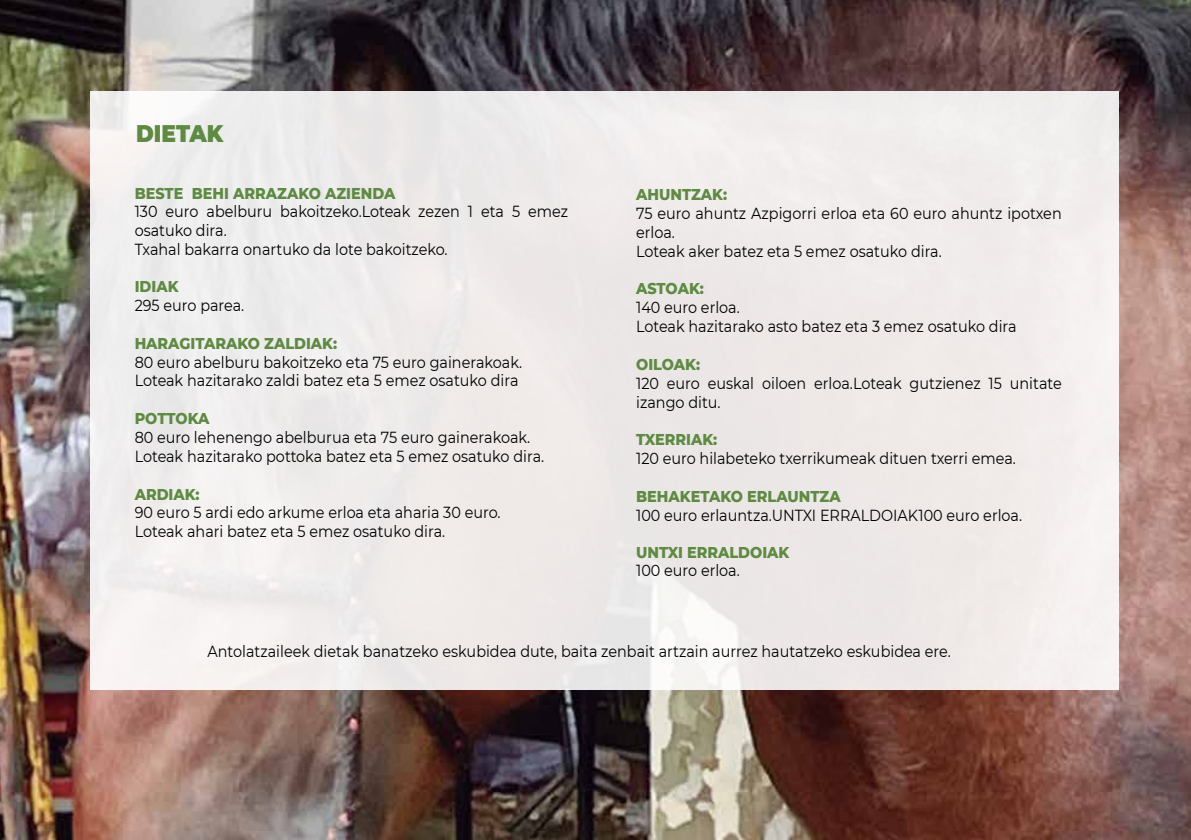
<style>
.page{position:relative;width:1191px;height:840px;background:#fff}
.page>*{position:absolute;margin:0;border:0;box-sizing:border-box;transform-origin:0 0}
.t1{font:900 24px "Montserrat";color:#5e8a42;scale:.9 1}
.t2{font:16px/18.8px "Montserrat";color:#000;scale:.9 1}
.t3{font:800 16px "Montserrat";color:#5e8a42;scale:.9 1}
</style>
<div class="page">
<img style="left:0;top:0;width:1191px;height:839px">
<div style="left:91px;top:91px;width:1028px;height:598px;background:#efebea"></div>
<h1 class="t1" style="left:136px;top:116px;width:98px">DIETAK</h1>
<p class="t3" style="left:135px;top:181px;width:291px">BESTE BEHI ARRAZAKO AZIENDA</p>
<p class="t2" style="left:135px;top:202px;width:483px">130 euro abelburu bakoitzeko.Loteak zezen 1 eta 5 emez osatuko dira.<br>Txahal bakarra onartuko da lote bakoitzeko.</p>
<p class="t3" style="left:135px;top:274px;width:50px">IDIAK</p>
<p class="t2" style="left:135px;top:295px;width:123px">295 euro parea.</p>
<p class="t3" style="left:135px;top:331px;width:226px">HARAGITARAKO ZALDIAK:</p>
<p class="t2" style="left:135px;top:351px;width:432px">80 euro abelburu bakoitzeko eta 75 euro gainerakoak.<br>Loteak hazitarako zaldi batez eta 5 emez osatuko dira</p>
<p class="t3" style="left:135px;top:406px;width:85px">POTTOKA</p>
<p class="t2" style="left:135px;top:427px;width:456px">80 euro lehenengo abelburua eta 75 euro gainerakoak.<br>Loteak hazitarako pottoka batez eta 5 emez osatuko dira.</p>
<p class="t3" style="left:135px;top:482px;width:74px">ARDIAK:</p>
<p class="t2" style="left:135px;top:502px;width:408px">90 euro 5 ardi edo arkume erloa eta aharia 30 euro.<br>Loteak ahari batez eta 5 emez osatuko dira.</p>
<p class="t3" style="left:636px;top:182px;width:103px">AHUNTZAK:</p>
<p class="t2" style="left:636px;top:203px;width:474px">75 euro ahuntz Azpigorri erloa eta 60 euro ahuntz ipotxen erloa.<br>Loteak aker batez eta 5 emez osatuko dira.</p>
<p class="t3" style="left:636px;top:277px;width:77px">ASTOAK:</p>
<p class="t2" style="left:636px;top:297px;width:424px">140 euro erloa.<br>Loteak hazitarako asto batez eta 3 emez osatuko dira</p>
<p class="t3" style="left:636px;top:352px;width:73px">OILOAK:</p>
<p class="t2" style="left:636px;top:373px;width:474px">120 euro euskal oiloen erloa.Loteak gutzienez 15 unitate izango ditu.</p>
<p class="t3" style="left:636px;top:427px;width:92px">TXERRIAK:</p>
<p class="t2" style="left:636px;top:448px;width:423px">120 euro hilabeteko txerrikumeak dituen txerri emea.</p>
<p class="t3" style="left:636px;top:484px;width:229px">BEHAKETAKO ERLAUNTZA</p>
<p class="t2" style="left:636px;top:504px;width:430px">100 euro erlauntza.UNTXI ERRALDOIAK100 euro erloa.</p>
<p class="t3" style="left:636px;top:540px;width:172px">UNTXI ERRALDOIAK</p>
<p class="t2" style="left:636px;top:560px;width:117px">100 euro erloa.</p>
<p class="t2" style="left:207px;top:641px;width:827px">Antolatzaileek dietak banatzeko eskubidea dute, baita zenbait artzain aurrez hautatzeko eskubidea ere.</p>
</div>
